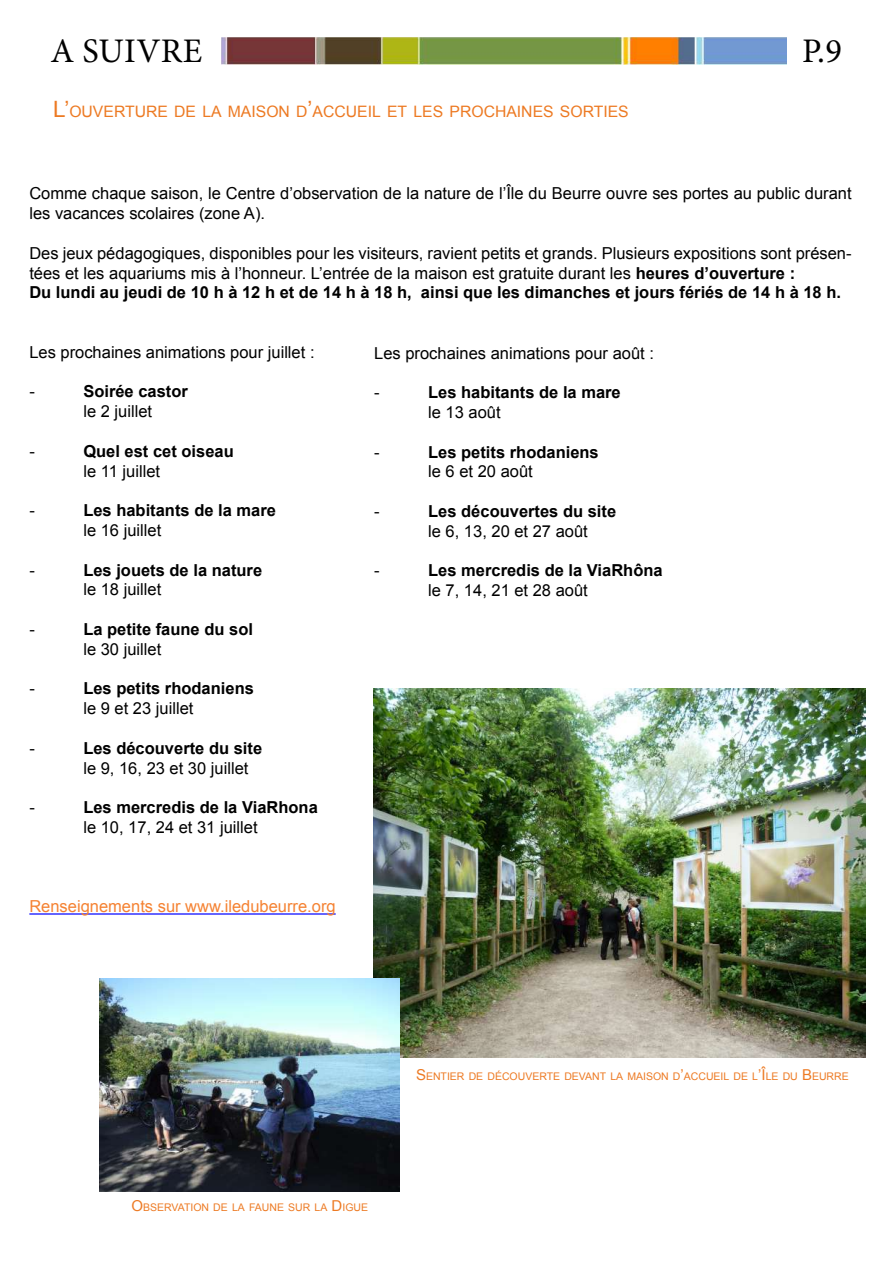
<style>
.page{position:relative;width:893px;height:1263px;background:#fff}
.page>*{position:absolute;margin:0;border:0;box-sizing:border-box;transform-origin:0 0}
.t1{font:34.5px "Minion Pro";letter-spacing:.01em;color:#000}
.t2{font:16.5px/19.8px "Arial";color:#000}
.t3{font:700 16.5px "Arial";color:#000}
.t4{font:16.5px "Arial";color:#f58232}
.t5{font:15.75px "Arial";color:#ed7a23}
.t6{font:10.5px "Arial";color:#ed7a23}
.s1{font-size:22.5px}
.s2{font-weight:700}
.s3{font-size:15px}
</style>
<div class="page">
<hr style="left:29px;top:913px;width:307px;height:1px;background:#00f">
<img style="left:221px;top:37px;width:566px;height:27px">
<img style="left:373px;top:689px;width:492px;height:369px">
<img style="left:100px;top:978px;width:300px;height:214px">
<h1 class="t1" style="left:50px;top:28px;width:153px">A SUIVRE</h1>
<p class="t5" style="left:53px;top:101px;width:577px"><span class="s1">L’</span>OUVERTURE DE LA MAISON D<span class="s1">’</span>ACCUEIL ET LES PROCHAINES SORTIES</p>
<h1 class="t1" style="left:802px;top:28px;width:41px">P.9</h1>
<p class="t2" style="left:29px;top:184px;width:824px">Comme chaque saison, le Centre d’observation de la nature de l’Île du Beurre ouvre ses portes au public durant les vacances scolaires (zone A).</p>
<p class="t2" style="left:29px;top:243px;width:824px">Des jeux pédagogiques, disponibles pour les visiteurs, ravient petits et grands. Plusieurs expositions sont présen&shy;tées et les aquariums mis à l’honneur. L’entrée de la maison est gratuite durant les <span class="s2">heures d’ouverture :<br>Du lundi au jeudi de 10 h à 12 h et de 14 h à 18 h, ainsi que les dimanches et jours fériés de 14 h à 18 h.</span></p>
<p class="t2" style="left:29px;top:342px;width:287px">Les prochaines animations pour juillet :</p>
<p class="t2" style="left:29px;top:382px;width:7px">-</p>
<p class="t3" style="left:83px;top:381px;width:106px">Soirée castor</p>
<p class="t2" style="left:83px;top:402px;width:70px">le 2 juillet</p>
<p class="t2" style="left:29px;top:441px;width:7px">-</p>
<p class="t3" style="left:83px;top:440px;width:152px">Quel est cet oiseau</p>
<p class="t2" style="left:83px;top:461px;width:78px">le 11 juillet</p>
<p class="t2" style="left:29px;top:501px;width:7px">-</p>
<p class="t3" style="left:83px;top:499px;width:194px">Les habitants de la mare</p>
<p class="t2" style="left:83px;top:520px;width:79px">le 16 juillet</p>
<p class="t2" style="left:29px;top:560px;width:7px">-</p>
<p class="t3" style="left:83px;top:559px;width:180px">Les jouets de la nature</p>
<p class="t2" style="left:83px;top:580px;width:79px">le 18 juillet</p>
<p class="t2" style="left:29px;top:619px;width:7px">-</p>
<p class="t3" style="left:83px;top:618px;width:171px">La petite faune du sol</p>
<p class="t2" style="left:83px;top:639px;width:79px">le 30 juillet</p>
<p class="t2" style="left:29px;top:679px;width:7px">-</p>
<p class="t3" style="left:83px;top:678px;width:172px">Les petits rhodaniens</p>
<p class="t2" style="left:83px;top:699px;width:112px">le 9 et 23 juillet</p>
<p class="t2" style="left:29px;top:738px;width:7px">-</p>
<p class="t3" style="left:83px;top:737px;width:180px">Les découverte du site</p>
<p class="t2" style="left:83px;top:758px;width:167px">le 9, 16, 23 et 30 juillet</p>
<p class="t2" style="left:29px;top:798px;width:7px">-</p>
<p class="t3" style="left:83px;top:796px;width:236px">Les mercredis de la ViaRhona</p>
<p class="t2" style="left:83px;top:817px;width:176px">le 10, 17, 24 et 31 juillet</p>
<p class="t4" style="left:29px;top:896px;width:308px">Renseignements sur www.iledubeurre.org</p>
<p class="t2" style="left:374px;top:343px;width:281px">Les prochaines animations pour août :</p>
<p class="t2" style="left:374px;top:383px;width:7px">-</p>
<p class="t3" style="left:428px;top:381px;width:194px">Les habitants de la mare</p>
<p class="t2" style="left:428px;top:402px;width:74px">le 13 août</p>
<p class="t2" style="left:374px;top:442px;width:7px">-</p>
<p class="t3" style="left:428px;top:441px;width:172px">Les petits rhodaniens</p>
<p class="t2" style="left:428px;top:462px;width:106px">le 6 et 20 août</p>
<p class="t2" style="left:374px;top:501px;width:7px">-</p>
<p class="t3" style="left:428px;top:500px;width:189px">Les découvertes du site</p>
<p class="t2" style="left:428px;top:521px;width:161px">le 6, 13, 20 et 27 août</p>
<p class="t2" style="left:374px;top:561px;width:7px">-</p>
<p class="t3" style="left:428px;top:560px;width:236px">Les mercredis de la ViaRhôna</p>
<p class="t2" style="left:428px;top:581px;width:161px">le 7, 14, 21 et 28 août</p>
<p class="t6" style="left:416px;top:1070px;width:434px"><span class="s3">S</span>ENTIER DE DÉCOUVERTE DEVANT LA MAISON D<span class="s3">’</span>ACCUEIL DE L<span class="s3">’Î</span>LE DU <span class="s3">B</span>EURRE</p>
<p class="t6" style="left:132px;top:1200px;width:238px"><span class="s3">O</span>BSERVATION DE LA FAUNE SUR LA <span class="s3">D</span> IGUE</p>
</div>
